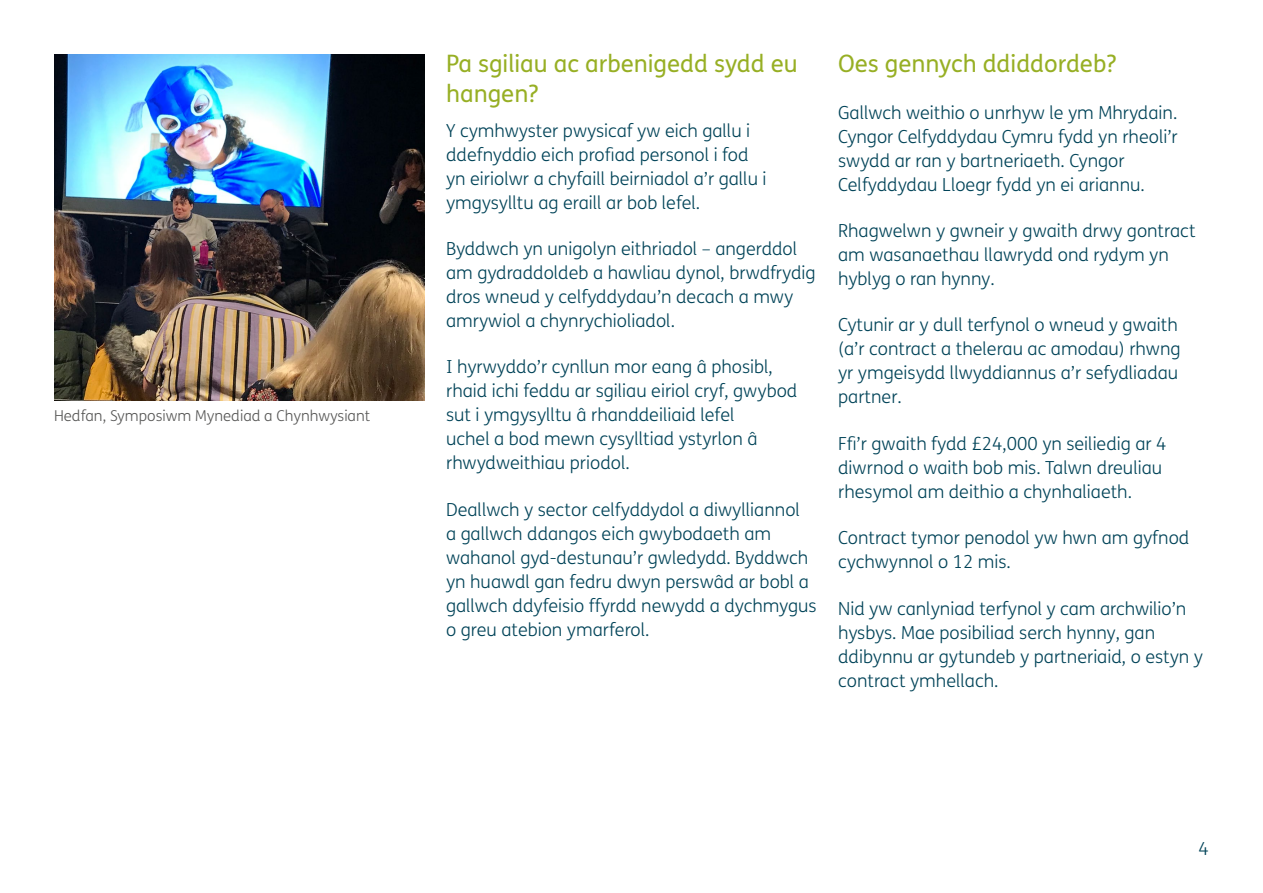
<style>
.page{position:relative;width:1263px;height:893px;background:#fff}
.page>*{position:absolute;margin:0;border:0;box-sizing:border-box;transform-origin:0 0}
.ACW_Heading{font:24px/30px "FS Me";color:#97af24}
.ACW_Body_Copy{font:24px "FS Me";color:#97af24}
.ACW_Body_Copy-2{font:300 18px/24px "FS Me";color:#014358}
.t1{font:300 15px "FS Me";color:#575756}
</style>
<div class="page">
<img style="left:54px;top:54px;width:371px;height:347px">
<p class="t1" style="left:54px;top:405px;width:318px">Hedfan, Symposiwm Mynediad a Chynhwysiant</p>
<h3 class="ACW_Heading" style="left:446px;top:48px;width:353px">Pa sgiliau ac arbenigedd sydd eu hangen?</h3>
<p class="ACW_Body_Copy-2" style="left:446px;top:118px;width:322px">Y cymhwyster pwysicaf yw eich gallu i ddefnyddio eich profiad personol i fod yn eiriolwr a chyfaill beirniadol a’r gallu i ymgysylltu ag eraill ar bob lefel.</p>
<p class="ACW_Body_Copy-2" style="left:446px;top:236px;width:371px">Byddwch yn unigolyn eithriadol – angerddol am gydraddoldeb a hawliau dynol, brwdfrydig dros wneud y celfyddydau’n decach a mwy amrywiol a chynrychioliadol.</p>
<p class="ACW_Body_Copy-2" style="left:446px;top:355px;width:353px">I hyrwyddo’r cynllun mor eang â phosibl, rhaid ichi feddu ar sgiliau eiriol cryf, gwybod sut i ymgysylltu â rhanddeiliaid lefel<br>uchel a bod mewn cysylltiad ystyrlon â rhwydweithiau priodol.</p>
<p class="ACW_Body_Copy-2" style="left:446px;top:497px;width:372px">Deallwch y sector celfyddydol a diwylliannol<br>a gallwch ddangos eich gwybodaeth am wahanol gyd-destunau’r gwledydd. Byddwch yn huawdl gan fedru dwyn perswâd ar bobl a gallwch ddyfeisio ffyrdd newydd a dychmygus o greu atebion ymarferol.</p>
<p class="ACW_Body_Copy" style="left:838px;top:47px;width:280px">Oes gennych ddiddordeb?</p>
<p class="ACW_Body_Copy-2" style="left:838px;top:100px;width:341px">Gallwch weithio o unrhyw le ym Mhrydain.<br>Cyngor Celfyddydau Cymru fydd yn rheoli’r swydd ar ran y bartneriaeth. Cyngor Celfyddydau Lloegr fydd yn ei ariannu.</p>
<p class="ACW_Body_Copy-2" style="left:838px;top:218px;width:359px">Rhagwelwn y gwneir y gwaith drwy gontract am wasanaethau llawrydd ond rydym yn hyblyg o ran hynny.</p>
<p class="ACW_Body_Copy-2" style="left:838px;top:313px;width:344px">Cytunir ar y dull terfynol o wneud y gwaith (a’r contract a thelerau ac amodau) rhwng yr ymgeisydd llwyddiannus a’r sefydliadau partner.</p>
<p class="ACW_Body_Copy-2" style="left:838px;top:431px;width:330px">Ffi’r gwaith fydd £24,000 yn seiliedig ar 4 diwrnod o waith bob mis. Talwn dreuliau rhesymol am deithio a chynhaliaeth.</p>
<p class="ACW_Body_Copy-2" style="left:838px;top:526px;width:353px">Contract tymor penodol yw hwn am gyfnod cychwynnol o 12 mis.</p>
<p class="ACW_Body_Copy-2" style="left:838px;top:596px;width:366px">Nid yw canlyniad terfynol y cam archwilio’n hysbys. Mae posibiliad serch hynny, gan ddibynnu ar gytundeb y partneriaid, o estyn y contract ymhellach.</p>
<p class="ACW_Body_Copy-2" style="left:1199px;top:837px;width:12px">4</p>
</div>
